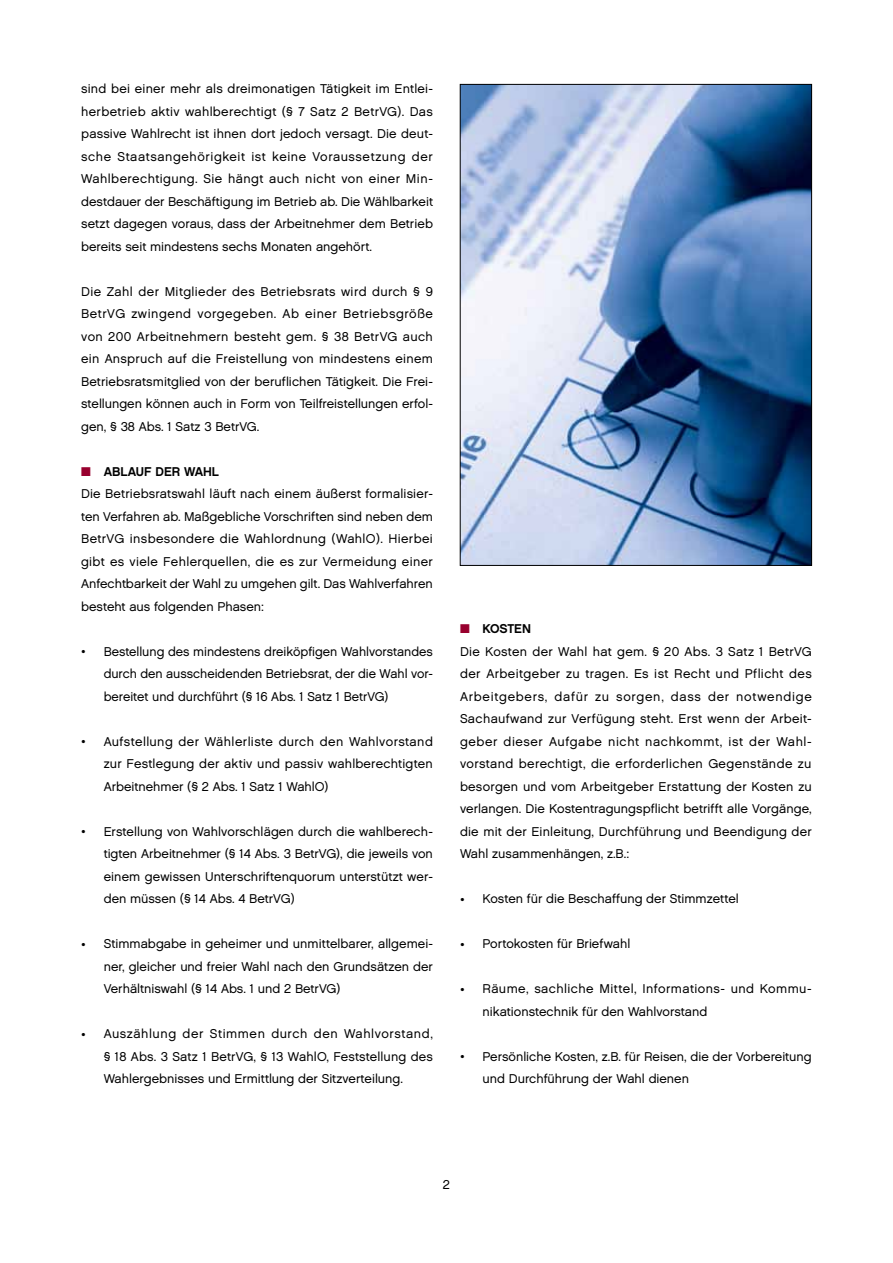
<style>
.page{position:relative;width:893px;height:1263px;background:#fff}
.page>*{position:absolute;margin:0;border:0;box-sizing:border-box;transform-origin:0 0}
.t1{font:12.75px/22.5px "Chalet London Nineteen Sixty";color:#000;text-align:justify}
.t2{font:12.75px/22.5px "Chalet London Nineteen Sixty";letter-spacing:.025em;color:#000}
.t3{font:12.75px "Chalet New York Nineteen Sixty";color:#000}
.s1{color:#98002e}
.s2{font-size:15px}
</style>
<div class="page">
<img style="left:462px;top:86px;width:348px;height:478px">
<p class="t1" style="left:81px;top:77px;width:353px">sind bei einer mehr als dreimonatigen Tätigkeit im Entlei&shy;herbetrieb aktiv wahlberechtigt (§ 7 Satz 2 BetrVG). Das passive Wahlrecht ist ihnen dort jedoch versagt. Die deut&shy;sche Staatsangehörigkeit ist keine Voraussetzung der Wahlberechtigung. Sie hängt auch nicht von einer Min&shy;destdauer der Beschäftigung im Betrieb ab. Die Wählbarkeit setzt dagegen voraus, dass der Arbeitnehmer dem Betrieb bereits seit mindestens sechs Monaten angehört.</p>
<p class="t1" style="left:81px;top:280px;width:353px">Die Zahl der Mitglieder des Betriebsrats wird durch § 9<br>BetrVG zwingend vorgegeben. Ab einer Betriebsgröße von 200 Arbeitnehmern besteht gem. § 38 BetrVG auch ein Anspruch auf die Freistellung von mindestens einem Betriebsratsmitglied von der beruflichen Tätigkeit. Die Frei&shy;stellungen können auch in Form von Teilfreistellungen erfol&shy;gen, § 38 Abs. 1 Satz 3 BetrVG.</p>
<p class="t3" style="left:81px;top:463px;width:139px"><span class="s1">■</span> ABLAUF DER WAHL</p>
<p class="t1" style="left:81px;top:482px;width:353px">Die Betriebsratswahl läuft nach einem äußerst formalisier&shy;ten Verfahren ab. Maßgebliche Vorschriften sind neben dem BetrVG insbesondere die Wahlordnung (WahlO). Hierbei gibt es viele Fehlerquellen, die es zur Vermeidung einer Anfechtbarkeit der Wahl zu umgehen gilt. Das Wahlverfahren besteht aus folgenden Phasen:</p>
<p class="t1" style="left:104px;top:640px;width:331px;text-indent:-22px"><span class="s2">•</span> Bestellung des mindestens dreiköpfigen Wahlvorstandes durch den ausscheidenden Betriebsrat, der die Wahl vor&shy;bereitet und durchführt (§ 16 Abs. 1 Satz 1 BetrVG)</p>
<p class="t1" style="left:104px;top:730px;width:331px;text-indent:-22px"><span class="s2">•</span> Aufstellung der Wählerliste durch den Wahlvorstand zur Festlegung der aktiv und passiv wahlberechtigten Arbeitnehmer (§ 2 Abs. 1 Satz 1 WahlO)</p>
<p class="t1" style="left:104px;top:820px;width:331px;text-indent:-22px"><span class="s2">•</span> Erstellung von Wahlvorschlägen durch die wahlberech&shy;tigten Arbeitnehmer (§ 14 Abs. 3 BetrVG), die jeweils von einem gewissen Unterschriftenquorum unterstützt wer&shy;den müssen (§ 14 Abs. 4 BetrVG)</p>
<p class="t1" style="left:104px;top:932px;width:331px;text-indent:-22px"><span class="s2">•</span> Stimmabgabe in geheimer und unmittelbarer, allgemei&shy;ner, gleicher und freier Wahl nach den Grundsätzen der Verhältniswahl (§ 14 Abs. 1 und 2 BetrVG)</p>
<p class="t1" style="left:104px;top:1022px;width:331px;text-indent:-22px"><span class="s2">•</span> Auszählung der Stimmen durch den Wahlvorstand, § 18 Abs. 3 Satz 1 BetrVG, § 13 WahlO, Feststellung des Wahlergebnisses und Ermittlung der Sitzverteilung.</p>
<p class="t3" style="left:460px;top:621px;width:72px"><span class="s1">■</span> KOSTEN</p>
<p class="t1" style="left:460px;top:640px;width:353px">Die Kosten der Wahl hat gem. § 20 Abs. 3 Satz 1 BetrVG der Arbeitgeber zu tragen. Es ist Recht und Pflicht des Arbeitgebers, dafür zu sorgen, dass der notwendige Sachaufwand zur Verfügung steht. Erst wenn der Arbeit&shy;geber dieser Aufgabe nicht nachkommt, ist der Wahl&shy;vorstand berechtigt, die erforderlichen Gegenstände zu besorgen und vom Arbeitgeber Erstattung der Kosten zu verlangen. Die Kostentragungspflicht betrifft alle Vorgänge, die mit der Einleitung, Durchführung und Beendigung der Wahl zusammenhängen, z.B.:</p>
<p class="t1" style="left:460px;top:887px;width:280px"><span class="s2">•</span> Kosten für die Beschaffung der Stimmzettel</p>
<p class="t1" style="left:460px;top:932px;width:172px"><span class="s2">•</span> Portokosten für Briefwahl</p>
<p class="t2" style="left:482px;top:977px;width:330px;text-indent:-22px"><span class="s2">•</span> Räume, sachliche Mittel, Informations- und Kommu&shy;nikationstechnik für den Wahlvorstand</p>
<p class="t1" style="left:482px;top:1045px;width:331px;text-indent:-22px"><span class="s2">•</span> Persönliche Kosten, z.B. für Reisen, die der Vorbereitung und Durchführung der Wahl dienen</p>
<p class="t1" style="left:443px;top:1173px;width:9px">2</p>
</div>
